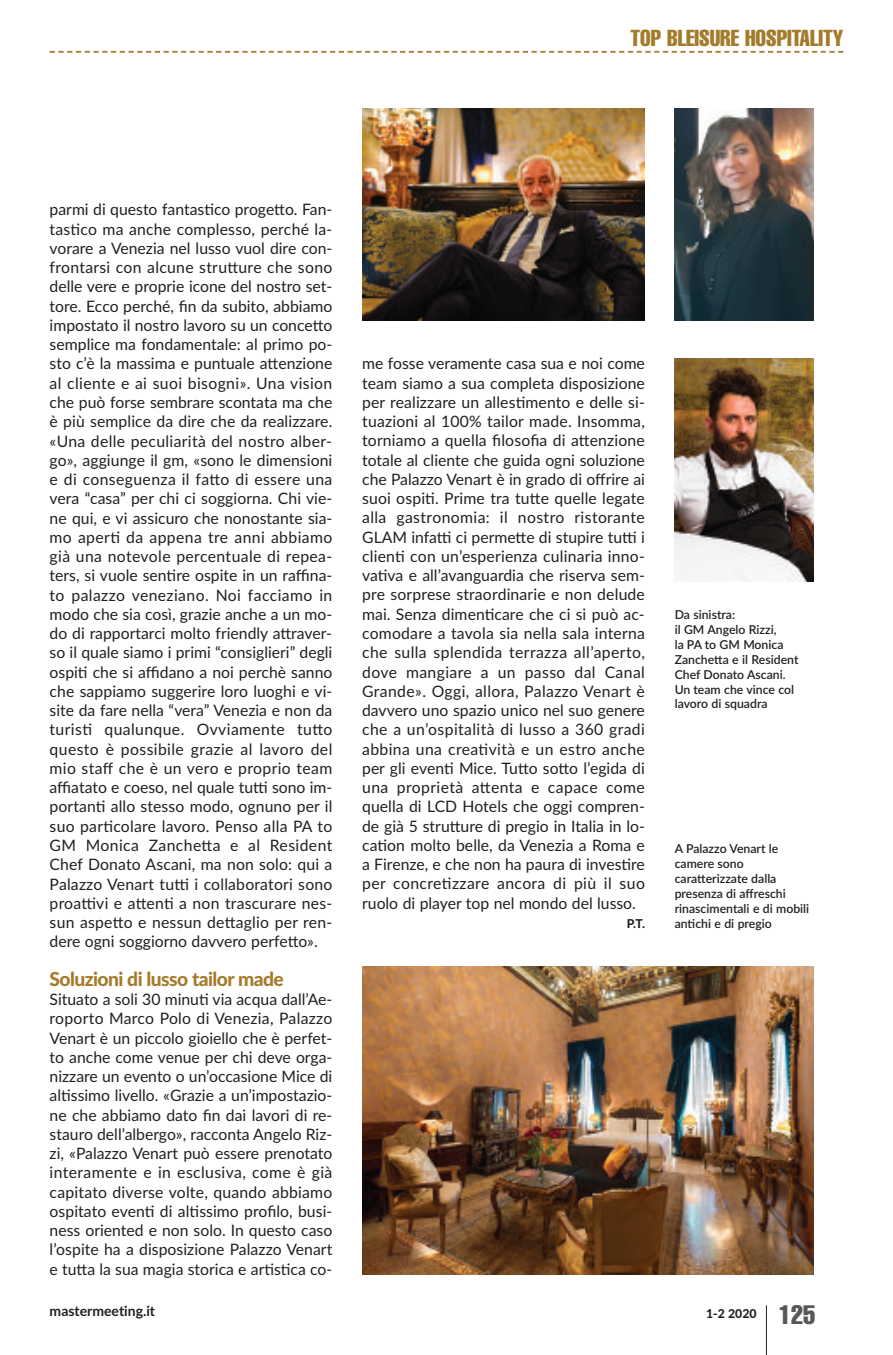
<style>
.page{position:relative;width:893px;height:1355px;background:#fff}
.page>*{position:absolute;margin:0;border:0;box-sizing:border-box;transform-origin:0 0}
.t1{font:extra-condensed 22.75px "Helvetica";color:#a37b2b}
.t2{font:800 19.25px "Lato";letter-spacing:-.03em;color:#a37b2b}
.t3{font:15.75px/19.2px "Lato";color:#231f20;text-align:justify}
.t4{font:700 14px "Lato";color:#231f20}
.t5{font:600 12.25px/14.9px "Lato";color:#231f20}
.t6{font:800 12.25px "Lato";color:#231f20}
.s1{font-family:"Helvetica";font-weight:400;font-stretch:extra-condensed;font-size:26.25px;color:#57585a}
</style>
<div class="page">
<hr style="left:766px;top:1305px;width:1px;height:49px;background:#231f20">
<svg style="left:50px;top:51px;width:793px;height:2px"></svg>
<img style="left:362px;top:966px;width:452px;height:308px">
<img style="left:362px;top:108px;width:283px;height:212px">
<img style="left:675px;top:108px;width:139px;height:212px">
<img style="left:675px;top:358px;width:139px;height:223px">
<h1 class="t1" style="left:630px;top:30px;width:214px">TOP BLEISURE HOSPITALITY</h1>
<p class="t3" style="left:50px;top:200px;width:284px">parmi di questo fantastico progetto. Fan&shy;tastico ma anche complesso, perché la&shy;vorare a Venezia nel lusso vuol dire con&shy;frontarsi con alcune strutture che sono delle vere e proprie icone del nostro set&shy;tore. Ecco perché, fin da subito, abbiamo impostato il nostro lavoro su un concetto semplice ma fondamentale: al primo po&shy;sto c’è la massima e puntuale attenzione al cliente e ai suoi bisogni». Una vision che può forse sembrare scontata ma che è più semplice da dire che da realizzare. «Una delle peculiarità del nostro alber&shy;go», aggiunge il gm, «sono le dimensioni e di conseguenza il fatto di essere una vera “casa” per chi ci soggiorna. Chi vie&shy;ne qui, e vi assicuro che nonostante sia&shy;mo aperti da appena tre anni abbiamo già una notevole percentuale di repea&shy;ters, si vuole sentire ospite in un raffina&shy;to palazzo veneziano. Noi facciamo in modo che sia così, grazie anche a un mo&shy;do di rapportarci molto friendly attraver&shy;so il quale siamo i primi “consiglieri” degli ospiti che si affidano a noi perchè sanno che sappiamo suggerire loro luoghi e vi&shy;site da fare nella “vera” Venezia e non da turisti qualunque. Ovviamente tutto questo è possibile grazie al lavoro del mio staff che è un vero e proprio team affiatato e coeso, nel quale tutti sono im&shy;portanti allo stesso modo, ognuno per il suo particolare lavoro. Penso alla PA to GM Monica Zanchetta e al Resident Chef Donato Ascani, ma non solo: qui a Palazzo Venart tutti i collaboratori sono proattivi e attenti a non trascurare nes&shy;sun aspetto e nessun dettaglio per ren&shy;dere ogni soggiorno davvero perfetto».</p>
<p class="t2" style="left:50px;top:967px;width:236px">Soluzioni di lusso tailor made</p>
<p class="t3" style="left:50px;top:989px;width:284px">Situato a soli 30 minuti via acqua dall’Ae&shy;roporto Marco Polo di Venezia, Palazzo Venart è un piccolo gioiello che è perfet&shy;to anche come venue per chi deve orga&shy;nizzare un evento o un’occasione Mice di altissimo livello. «Grazie a un’impostazio&shy;ne che abbiamo dato fin dai lavori di re&shy;stauro dell’albergo», racconta Angelo Riz&shy;zi, «Palazzo Venart può essere prenotato interamente e in esclusiva, come è già capitato diverse volte, quando abbiamo ospitato eventi di altissimo profilo, busi&shy;ness oriented e non solo. In questo caso l’ospite ha a disposizione Palazzo Venart e tutta la sua magia storica e artistica co-</p>
<p class="t3" style="left:362px;top:354px;width:284px">me fosse veramente casa sua e noi come team siamo a sua completa disposizione per realizzare un allestimento e delle si&shy;tuazioni al 100% tailor made. Insomma, torniamo a quella filosofia di attenzione totale al cliente che guida ogni soluzione che Palazzo Venart è in grado di offrire ai suoi ospiti. Prime tra tutte quelle legate alla gastronomia: il nostro ristorante GLAM infatti ci permette di stupire tutti i clienti con un’esperienza culinaria inno&shy;vativa e all’avanguardia che riserva sem&shy;pre sorprese straordinarie e non delude mai. Senza dimenticare che ci si può ac&shy;comodare a tavola sia nella sala interna che sulla splendida terrazza all’aperto, dove mangiare a un passo dal Canal Grande». Oggi, allora, Palazzo Venart è davvero uno spazio unico nel suo genere che a un’ospitalità di lusso a 360 gradi abbina una creatività e un estro anche per gli eventi Mice. Tutto sotto l’egida di una proprietà attenta e capace come quella di LCD Hotels che oggi compren&shy;de già 5 strutture di pregio in Italia in lo&shy;cation molto belle, da Venezia a Roma e a Firenze, e che non ha paura di investire per concretizzare ancora di più il suo ruolo di player top nel mondo del lusso.</p>
<p class="t6" style="left:627px;top:916px;width:20px">P.T.</p>
<p class="t5" style="left:675px;top:607px;width:125px">Da sinistra:<br>il GM Angelo Rizzi,<br>la PA to GM Monica<br>Zanchetta e il Resident<br>Chef Donato Ascani.<br>Un team che vince col lavoro di squadra</p>
<p class="t5" style="left:675px;top:841px;width:136px">A Palazzo Venart le camere sono caratterizzate dalla presenza di affreschi rinascimentali e di mobili antichi e di pregio</p>
<p class="t4" style="left:50px;top:1302px;width:107px">mastermeeting.it</p>
<p class="t6" style="left:706px;top:1306px;width:111px">1-2 2020 <span class="s1">125</span></p>
</div>
